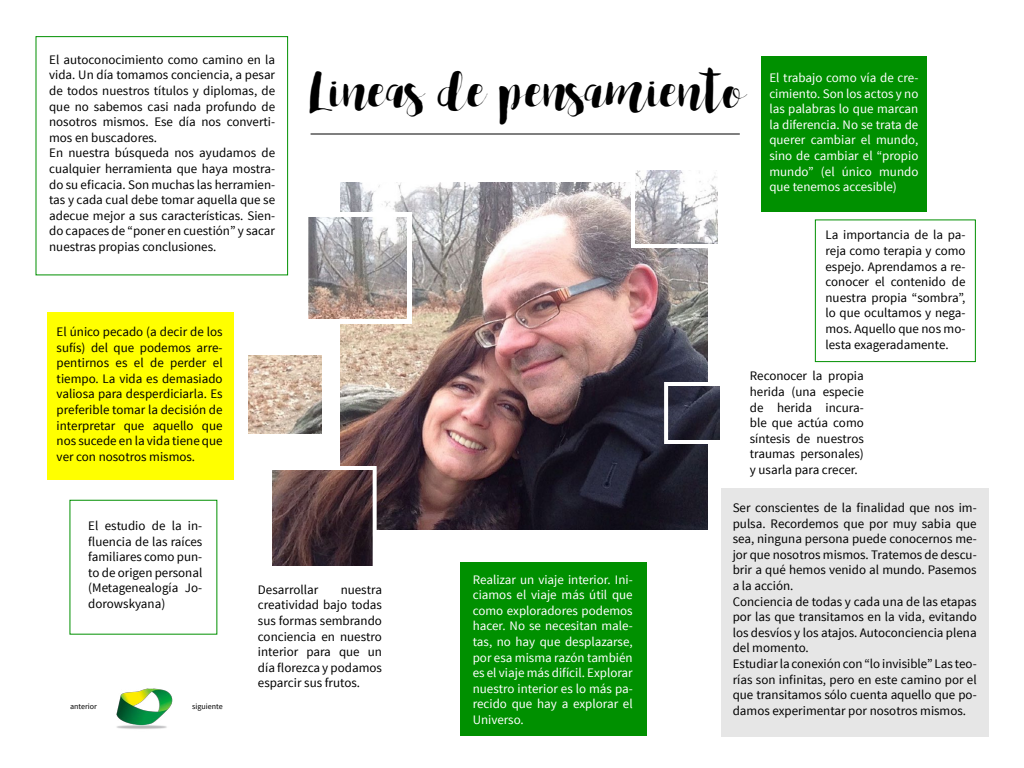
<style>
.page{position:relative;width:1024px;height:768px;background:#fff}
.page>*{position:absolute;margin:0;border:0;box-sizing:border-box;transform-origin:0 0}
.t1{font:48px "Spelling Night";color:#000}
.t2{font:13px/15.6px "Source Sans Pro";color:#000;text-align:justify}
.t3{font:13px/15.6px "Source Sans Pro";color:#fff;text-align:justify}
.t4{font:8px "Source Sans Pro";color:#000}
</style>
<div class="page">
<div style="left:815px;top:219px;width:161px;height:143px;border:1px solid #009000"></div>
<div style="left:761px;top:56px;width:166px;height:156px;background:#009000"></div>
<div style="left:460px;top:563px;width:187px;height:173px;background:#009000"></div>
<div style="left:47px;top:312px;width:187px;height:168px;background:#ff0"></div>
<div style="left:36px;top:36px;width:252px;height:239px;border:1px solid #009000"></div>
<img style="left:340px;top:182px;width:368px;height:348px">
<img style="left:248px;top:356px;width:74px;height:78px">
<img style="left:116px;top:688px;width:57px;height:41px">
<img style="left:309px;top:218px;width:97px;height:100px">
<div style="left:303px;top:212px;width:109px;height:112px;border:5px solid #fff"></div>
<img style="left:636px;top:170px;width:81px;height:73px">
<div style="left:631px;top:163px;width:91px;height:85px;border:4px solid #fff"></div>
<img style="left:273px;top:471px;width:99px;height:94px">
<div style="left:268px;top:466px;width:109px;height:104px;border:4px solid #fff"></div>
<div style="left:721px;top:488px;width:268px;height:248px;background:#e6e6e6"></div>
<hr style="left:311px;top:134px;width:429px;height:1px;background:#000">
<img style="left:669px;top:387px;width:51px;height:52px">
<div style="left:664px;top:382px;width:69px;height:62px;border:4px solid #fff"></div>
<p class="t2" style="left:49px;top:52px;width:228px;text-align:left">El autoconocimiento como camino en la vida. Un día tomamos conciencia, a pesar de todos nuestros títulos y diplomas, de que no sabemos casi nada profundo de nosotros mismos. Ese día nos converti&shy;mos en buscadores.<br>En nuestra búsqueda nos ayudamos de cualquier herramienta que haya mostra&shy;do su eficacia. Son muchas las herramien&shy;tas y cada cual debe tomar aquella que se adecue mejor a sus características. Sien&shy;do capaces de “poner en cuestión” y sacar nuestras propias conclusiones.</p>
<p class="t2" style="left:57px;top:324px;width:168px">El único pecado (a decir de los sufís) del que podemos arre&shy;pentirnos es el de perder el tiempo. La vida es demasiado valiosa para desperdiciarla. Es preferible tomar la decisión de interpretar que aquello que nos sucede en la vida tiene que ver con nosotros mismos.</p>
<h1 class="t1" style="left:310px;top:64px;width:438px">Lineas de pensamiento</h1>
<p class="t3" style="left:769px;top:70px;width:151px">El trabajo como vía de cre&shy;cimiento. Son los actos y no las palabras lo que marcan la diferencia. No se trata de querer cambiar el mundo, sino de cambiar el “propio mundo” (el único mundo que tenemos accesible)</p>
<p class="t2" style="left:826px;top:228px;width:142px">La importancia de la pa&shy;reja como terapia y como espejo. Aprendamos a re&shy;conocer el contenido de nuestra propia “sombra”, lo que ocultamos y nega&shy;mos. Aquello que nos mo&shy;lesta exageradamente.</p>
<p class="t2" style="left:750px;top:369px;width:116px">Reconocer la propia herida (una especie de herida incura&shy;ble que actúa como síntesis de nuestros traumas personales) y usarla para crecer.</p>
<p class="t2" style="left:88px;top:518px;width:116px">El estudio de la in&shy;fluencia de las raíces familiares como pun&shy;to de origen personal (Metagenealogía Jo&shy;dorowskyana)</p>
<p class="t4" style="left:70px;top:701px;width:28px">anterior</p>
<p class="t4" style="left:192px;top:701px;width:32px">siguiente</p>
<p class="t2" style="left:258px;top:582px;width:62px">Desarrollar</p>
<p class="t2" style="left:258px;top:582px;width:126px;text-indent:83px">nuestra creatividad bajo todas sus formas sembrando conciencia en nuestro interior para que un día florezca y podamos esparcir sus frutos.</p>
<p class="t3" style="left:473px;top:572px;width:162px">Realizar un viaje interior. Ini&shy;ciamos el viaje más útil que como exploradores podemos hacer. No se necesitan male&shy;tas, no hay que desplazarse, por esa misma razón también es el viaje más difícil. Explorar nuestro interior es lo más pa&shy;recido que hay a explorar el Universo.</p>
<p class="t2" style="left:733px;top:500px;width:246px;text-align:left">Ser conscientes de la finalidad que nos im&shy;pulsa. Recordemos que por muy sabia que sea, ninguna persona puede conocernos me&shy;jor que nosotros mismos. Tratemos de descu&shy;brir a qué hemos venido al mundo. Pasemos a la acción.<br>Conciencia de todas y cada una de las etapas por las que transitamos en la vida, evitando los desvíos y los atajos. Autoconciencia plena del momento.<br>Estudiar la conexión con “lo invisible” Las teo&shy;rías son infinitas, pero en este camino por el que transitamos sólo cuenta aquello que po&shy;damos experimentar por nosotros mismos.</p>
</div>
